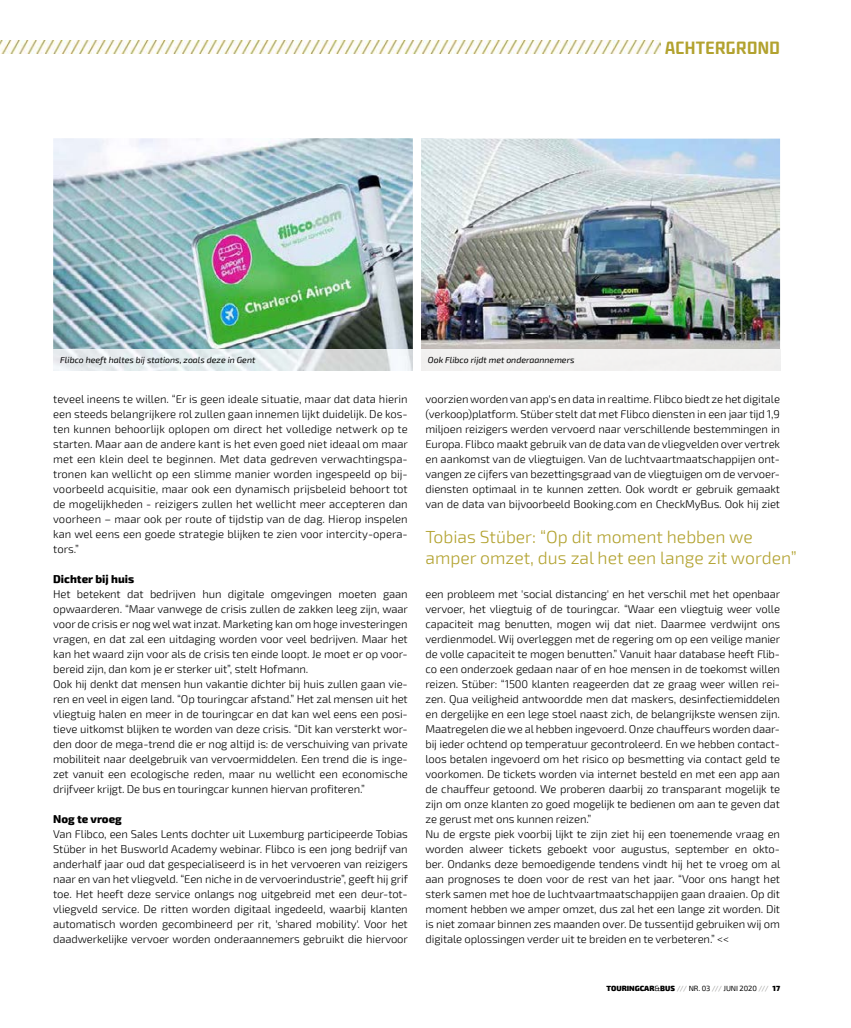
<style>
.page{position:relative;width:851px;height:1028px;background:#fff}
.page>*{position:absolute;margin:0;border:0;box-sizing:border-box;transform-origin:0 0}
.t1{font:19.38px "spacexplorer";letter-spacing:.02em;color:#b2a22f}
.t2{font:300 17.5px/21.2px "Exo 2";color:#b2a22f}
.t3{font:300 11.25px/15px "Exo 2";letter-spacing:-.01em;color:#000;text-align:justify}
.t4{font:800 11.25px "Exo 2";color:#000}
.t5{font:italic 8.75px "Exo 2";color:#000}
.t6{font:900 7.5px "Exo 2";color:#000}
.s1{font-weight:400}
.s2{font-weight:400;color:#9d9d9c}
</style>
<div class="page">
<img style="left:53px;top:138px;width:390px;height:211px">
<img style="left:420px;top:139px;width:360px;height:210px">
<div style="left:413px;top:108px;width:7px;height:303px;background:#fff"></div>
<img style="left:53px;top:349px;width:360px;height:21px">
<img style="left:0;top:41px;width:660px;height:12px">
<h1 class="t1" style="left:665px;top:37px;width:116px">ACHTERGROND</h1>
<p class="t5" style="left:60px;top:355px;width:196px">Flibco heeft haltes bij stations, zoals deze in Gent</p>
<p class="t5" style="left:428px;top:355px;width:148px">Ook Flibco rijdt met onderaannemers</p>
<p class="t3" style="left:53px;top:391px;width:356px">teveel ineens te willen. “Er is geen ideale situatie, maar dat data hierin een steeds belangrijkere rol zullen gaan innemen lijkt duidelijk. De kos&shy;ten kunnen behoorlijk oplopen om direct het volledige netwerk op te starten. Maar aan de andere kant is het even goed niet ideaal om maar met een klein deel te beginnen. Met data gedreven verwachtingspa&shy;tronen kan wellicht op een slimme manier worden ingespeeld op bij&shy;voorbeeld acquisitie, maar ook een dynamisch prijsbeleid behoort tot de mogelijkheden - reizigers zullen het wellicht meer accepteren dan voorheen – maar ook per route of tijdstip van de dag. Hierop inspelen kan wel eens een goede strategie blijken te zien voor intercity-opera&shy;tors.”</p>
<p class="t4" style="left:53px;top:572px;width:82px">Dichter bij huis</p>
<p class="t3" style="left:53px;top:586px;width:356px;text-align:left">Het betekent dat bedrijven hun digitale omgevingen moeten gaan opwaarderen. “Maar vanwege de crisis zullen de zakken leeg zijn, waar voor de crisis er nog wel wat inzat. Marketing kan om hoge investeringen vragen, en dat zal een uitdaging worden voor veel bedrijven. Maar het kan het waard zijn voor als de crisis ten einde loopt. Je moet er op voor&shy;bereid zijn, dan kom je er sterker uit”, stelt Hofmann.<br>Ook hij denkt dat mensen hun vakantie dichter bij huis zullen gaan vie&shy;ren en veel in eigen land. “Op touringcar afstand.” Het zal mensen uit het vliegtuig halen en meer in de touringcar en dat kan wel eens een posi&shy;tieve uitkomst blijken te worden van deze crisis. “Dit kan versterkt wor&shy;den door de mega-trend die er nog altijd is: de verschuiving van private mobiliteit naar deelgebruik van vervoermiddelen. Een trend die is inge&shy;zet vanuit een ecologische reden, maar nu wellicht een economische drijfveer krijgt. De bus en touringcar kunnen hiervan profiteren.”</p>
<p class="t4" style="left:53px;top:812px;width:70px">Nog te vroeg</p>
<p class="t3" style="left:53px;top:826px;width:356px">Van Flibco, een Sales Lents dochter uit Luxemburg participeerde Tobias Stüber in het Busworld Academy webinar. Flibco is een jong bedrijf van anderhalf jaar oud dat gespecialiseerd is in het vervoeren van reizigers naar en van het vliegveld. “Een niche in de vervoerindustrie”, geeft hij grif toe. Het heeft deze service onlangs nog uitgebreid met een deur-tot&shy;vliegveld service. De ritten worden digitaal ingedeeld, waarbij klanten automatisch worden gecombineerd per rit, 'shared mobility'. Voor het daadwerkelijke vervoer worden onderaannemers gebruikt die hiervoor</p>
<p class="t3" style="left:425px;top:391px;width:356px">voorzien worden van app's en data in realtime. Flibco biedt ze het digitale (verkoop)platform. Stüber stelt dat met Flibco diensten in een jaar tijd 1,9 miljoen reizigers werden vervoerd naar verschillende bestemmingen in Europa. Flibco maakt gebruik van de data van de vliegvelden over vertrek en aankomst van de vliegtuigen. Van de luchtvaartmaatschappijen ont&shy;vangen ze cijfers van bezettingsgraad van de vliegtuigen om de vervoer&shy;diensten optimaal in te kunnen zetten. Ook wordt er gebruik gemaakt van de data van bijvoorbeeld Booking.com en CheckMyBus. Ook hij ziet</p>
<h2 class="t2" style="left:425px;top:526px;width:373px">Tobias Stüber: “Op dit moment hebben we amper omzet, dus zal het een lange zit worden”</h2>
<p class="t3" style="left:425px;top:586px;width:356px;text-align:left">een probleem met 'social distancing' en het verschil met het openbaar vervoer, het vliegtuig of de touringcar. “Waar een vliegtuig weer volle capaciteit mag benutten, mogen wij dat niet. Daarmee verdwijnt ons verdienmodel. Wij overleggen met de regering om op een veilige manier de volle capaciteit te mogen benutten.” Vanuit haar database heeft Flib&shy;co een onderzoek gedaan naar of en hoe mensen in de toekomst willen reizen. Stüber: “1500 klanten reageerden dat ze graag weer willen rei&shy;zen. Qua veiligheid antwoordde men dat maskers, desinfectiemiddelen en dergelijke en een lege stoel naast zich, de belangrijkste wensen zijn.<br>Maatregelen die we al hebben ingevoerd. Onze chauffeurs worden daar&shy;bij ieder ochtend op temperatuur gecontroleerd. En we hebben contact&shy;loos betalen ingevoerd om het risico op besmetting via contact geld te voorkomen. De tickets worden via internet besteld en met een app aan de chauffeur getoond. We proberen daarbij zo transparant mogelijk te zijn om onze klanten zo goed mogelijk te bedienen om aan te geven dat ze gerust met ons kunnen reizen.”<br>Nu de ergste piek voorbij lijkt te zijn ziet hij een toenemende vraag en worden alweer tickets geboekt voor augustus, september en okto&shy;ber. Ondanks deze bemoedigende tendens vindt hij het te vroeg om al aan prognoses te doen voor de rest van het jaar. “Voor ons hangt het sterk samen met hoe de luchtvaartmaatschappijen gaan draaien. Op dit moment hebben we amper omzet, dus zal het een lange zit worden. Dit is niet zomaar binnen zes maanden over. De tussentijd gebruiken wij om digitale oplossingen verder uit te breiden en te verbeteren.” &lt;&lt;</p>
<p class="t6" style="left:606px;top:983px;width:175px">TOURINGCAR<span class="s1">&amp;</span>BUS <span class="s2">///</span> <span class="s1">NR. 03</span> <span class="s2">///</span> <span class="s1">JUNI 2020</span> <span class="s2">///</span> 17</p>
</div>
